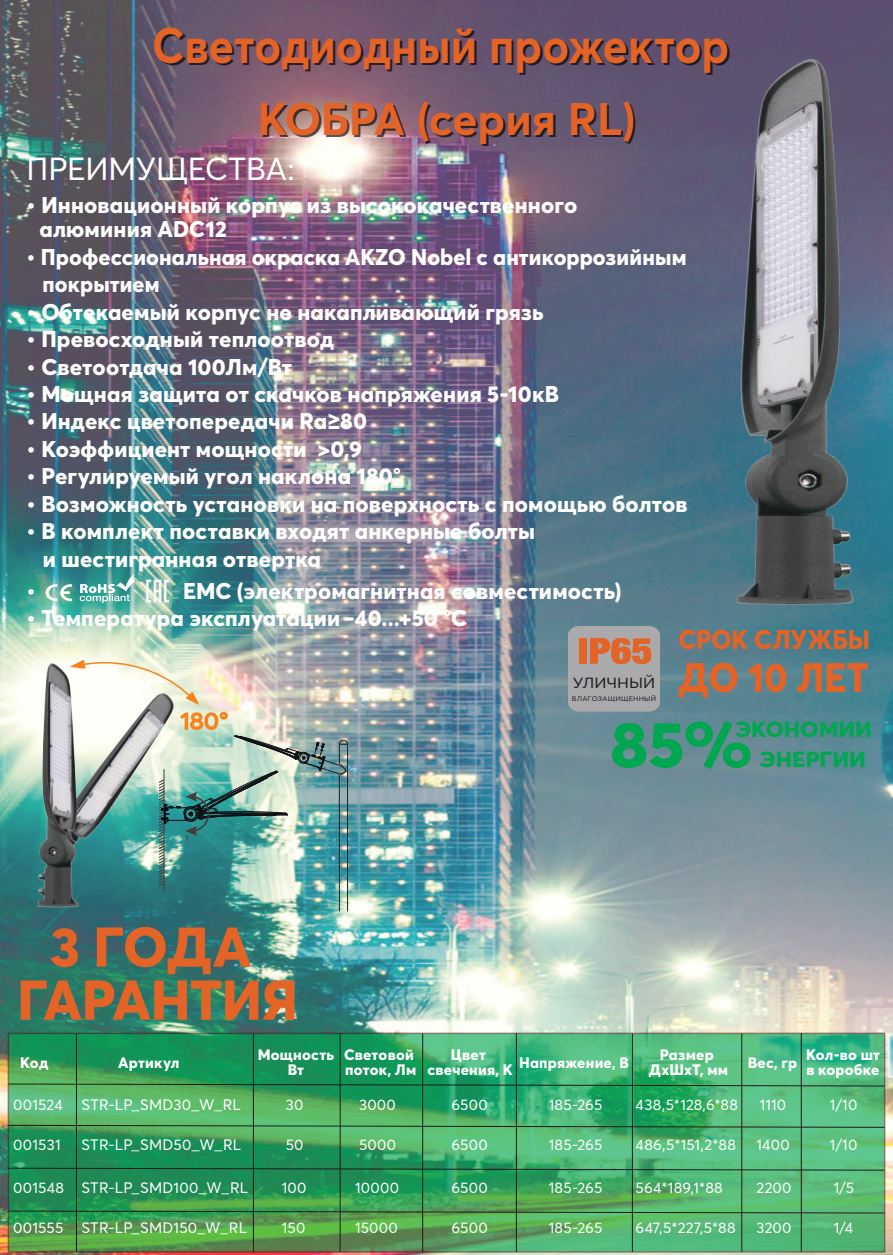
<style>
.page{position:relative;width:893px;height:1255px;background:#fff}
.page>*{position:absolute;margin:0;border:0;box-sizing:border-box;transform-origin:0 0}
.t1{font:800 63.9px "Averta CY";color:#00a650;scale:1.07 1}
.t2{font:800 55.2px/53.1px "Averta CY";letter-spacing:-.015em;color:#e46326;text-align:center}
.t3{font:700 49.5px "Averta CY";color:#e46326;scale:.91 1}
.t4{font:700 45px "Averta CY";letter-spacing:-.01em;color:#e46326}
.t5{font:800 40.65px "Averta CY";letter-spacing:-.005em;color:#e46326;scale:.93 1}
.t6{font:31.5px "Averta CY";letter-spacing:-.005em;color:#fff}
.t7{font:800 26.85px "Averta CY";color:#e46326;scale:.93 1}
.t8{font:22.95px "Averta CY";color:#f8831e;scale:1.05 1}
.t9{font:800 22.5px/27.5px "Averta CY";letter-spacing:.005em;color:#fff}
.t10{font:800 21.6px "Averta CY";letter-spacing:-.005em;color:#00a650;scale:1.07 1}
.t11{font:15px "Averta CY";letter-spacing:.015em;color:#fff}
.t12{font:800 15px/15.5px "Averta CY";letter-spacing:.015em;color:#fff;text-align:center}
.t13{font:14.55px "Averta CY";color:#241f1f;scale:1.14 1}
.t14{font:6.45px "Averta CY";letter-spacing:.025em;color:#241f1f;scale:1.14 1}
</style>
<div class="page">
<img style="left:0;top:0;width:893px;height:1254px">
<img style="left:723px;top:54px;width:137px;height:552px">
<svg style="left:70px;top:659px;width:129px;height:46px"></svg>
<img style="left:28px;top:661px;width:145px;height:254px">
<svg style="left:568px;top:626px;width:92px;height:85px;background:#b29d95"></svg>
<svg style="left:8px;top:1032px;width:877px;height:220px;background:#42a967"></svg>
<hr style="left:76px;top:1033px;width:1px;height:218px;background:#1f1b1a">
<hr style="left:253px;top:1033px;width:1px;height:218px;background:#1f1b1a">
<hr style="left:340px;top:1032px;width:1px;height:219px;background:#1f1b1a">
<svg style="left:8px;top:1083px;width:877px;height:3px;background:#2f7c4d"></svg>
<svg style="left:8px;top:1124px;width:877px;height:3px;background:#458c58"></svg>
<hr style="left:516px;top:1032px;width:1px;height:219px;background:#1f1b1a">
<hr style="left:422px;top:1033px;width:1px;height:218px;background:#1f1b1a">
<hr style="left:632px;top:1033px;width:1px;height:218px;background:#1f1b1a">
<svg style="left:80px;top:574px;width:55px;height:29px"></svg>
<svg style="left:46px;top:584px;width:26px;height:17px"></svg>
<svg style="left:146px;top:579px;width:23px;height:23px"></svg>
<hr style="left:801px;top:1032px;width:1px;height:219px;background:#1f1b1a">
<hr style="left:741px;top:1033px;width:1px;height:218px;background:#1f1b1a">
<svg style="left:8px;top:1167px;width:877px;height:3px;background:#2e7950"></svg>
<svg style="left:8px;top:1210px;width:877px;height:3px;background:#3b7b49"></svg>
<hr style="left:339px;top:774px;width:1px;height:137px;background:#241f1f">
<hr style="left:347px;top:744px;width:1px;height:167px;background:#241f1f">
<hr style="left:164px;top:769px;width:1px;height:122px;background:#433c3a">
<img style="left:158px;top:711px;width:190px;height:176px">
<h3 class="t3" style="left:152px;top:10px;width:636px">Светодиодный прожектор</h3>
<h3 class="t4" style="left:257px;top:87px;width:380px">КОБРА (серия RL)</h3>
<h3 class="t6" style="left:27px;top:147px;width:270px">ПРЕИМУЩЕСТВА:</h3>
<p class="t9" style="left:40px;top:192px;width:539px;line-height:24px;text-indent:-13px">• Инновационный корпус из высококачественного алюминия ADC12</p>
<p class="t9" style="left:42px;top:242px;width:646px;text-indent:-16px">• Профессиональная окраска AKZO Nobel с антикоррозийным покрытием</p>
<p class="t9" style="left:27px;top:297px;width:519px">• Обтекаемый корпус не накапливающий грязь</p>
<p class="t9" style="left:27px;top:324px;width:309px">• Превосходный теплоотвод</p>
<p class="t9" style="left:27px;top:352px;width:267px">• Светоотдача 100Лм/Вт</p>
<p class="t9" style="left:27px;top:379px;width:534px">• Мощная защита от скачков напряжения 5-10кВ</p>
<p class="t9" style="left:27px;top:406px;width:342px">• Индекс цветопередачи Ra≥80</p>
<p class="t9" style="left:27px;top:434px;width:337px">• Коэффициент мощности &gt;0,9</p>
<p class="t9" style="left:27px;top:461px;width:376px">• Регулируемый угол наклона 180°</p>
<p class="t9" style="left:27px;top:489px;width:663px">• Возможность установки на поверхность с помощью болтов</p>
<p class="t9" style="left:43px;top:516px;width:493px;text-indent:-16px">• В комплект поставки входят анкерные болты и шестигранная отвертка</p>
<p class="t9" style="left:27px;top:576px;width:11px">•</p>
<p class="t9" style="left:183px;top:576px;width:440px">ЕМС (электромагнитная совместимость)</p>
<p class="t9" style="left:27px;top:603px;width:442px">• Температура эксплуатации -40...+50 °С</p>
<p class="t7" style="left:679px;top:620px;width:207px">СРОК СЛУЖБЫ</p>
<h3 class="t5" style="left:679px;top:649px;width:206px">ДО 10 ЛЕТ</h3>
<p class="t8" style="left:181px;top:705px;width:47px">180°</p>
<p class="t13" style="left:573px;top:672px;width:74px">УЛИЧНЫЙ</p>
<p class="t14" style="left:572px;top:694px;width:75px">ВЛАГОЗАЩИЩЕННЫЙ</p>
<h1 class="t1" style="left:610px;top:699px;width:135px">85%</h1>
<p class="t10" style="left:735px;top:714px;width:129px">ЭКОНОМИИ</p>
<p class="t10" style="left:759px;top:744px;width:101px">ЭНЕРГИИ</p>
<h2 class="t2" style="left:17px;top:917px;width:282px">3 ГОДА<br>ГАРАНТИЯ</h2>
<p class="t12" style="left:20px;top:1054px;width:30px">Код</p>
<p class="t12" style="left:118px;top:1054px;width:63px">Артикул</p>
<p class="t12" style="left:258px;top:1045px;width:78px">Мощность<br>Вт</p>
<p class="t12" style="left:344px;top:1045px;width:74px;text-align:left">Световой поток, Лм</p>
<p class="t12" style="left:649px;top:1045px;width:81px">Размер<br>ДхШхТ, мм</p>
<p class="t12" style="left:748px;top:1054px;width:51px">Вес, гр</p>
<p class="t12" style="left:806px;top:1045px;width:75px;text-align:left">Кол-во шт в коробке</p>
<p class="t11" style="left:13px;top:1094px;width:229px">001524 STR-LP_SMD30_W_RL</p>
<p class="t11" style="left:286px;top:1093px;width:19px">30</p>
<p class="t11" style="left:359px;top:1093px;width:38px">3000</p>
<p class="t11" style="left:636px;top:1094px;width:104px">438,5*128,6*88</p>
<p class="t11" style="left:760px;top:1093px;width:28px">1110</p>
<p class="t11" style="left:13px;top:1134px;width:49px">001531</p>
<p class="t11" style="left:81px;top:1134px;width:161px">STR-LP_SMD50_W_RL</p>
<p class="t11" style="left:286px;top:1134px;width:19px">50</p>
<p class="t11" style="left:359px;top:1134px;width:39px">5000</p>
<p class="t11" style="left:636px;top:1134px;width:102px">486,5*151,2*88</p>
<p class="t11" style="left:757px;top:1134px;width:35px">1400</p>
<p class="t11" style="left:13px;top:1176px;width:53px">001548</p>
<p class="t11" style="left:13px;top:1217px;width:52px">001555</p>
<p class="t12" style="left:428px;top:1045px;width:87px">Цвет свечения, К</p>
<p class="t12" style="left:519px;top:1054px;width:111px">Напряжение, В</p>
<p class="t11" style="left:451px;top:1094px;width:38px">6500</p>
<p class="t11" style="left:549px;top:1094px;width:55px">185-265</p>
<p class="t11" style="left:830px;top:1094px;width:29px">1/10</p>
<p class="t11" style="left:830px;top:1134px;width:29px">1/10</p>
<p class="t11" style="left:834px;top:1176px;width:22px">1/5</p>
<p class="t11" style="left:834px;top:1217px;width:21px">1/4</p>
<p class="t11" style="left:451px;top:1134px;width:38px">6500</p>
<p class="t11" style="left:451px;top:1176px;width:38px">6500</p>
<p class="t11" style="left:451px;top:1217px;width:38px">6500</p>
<p class="t11" style="left:549px;top:1134px;width:55px">185-265</p>
<p class="t11" style="left:549px;top:1176px;width:55px">185-265</p>
<p class="t11" style="left:549px;top:1217px;width:55px">185-265</p>
<p class="t11" style="left:81px;top:1176px;width:168px">STR-LP_SMD100_W_RL</p>
<p class="t11" style="left:81px;top:1217px;width:167px">STR-LP_SMD150_W_RL</p>
<p class="t11" style="left:636px;top:1176px;width:89px">564*189,1*88</p>
<p class="t11" style="left:636px;top:1217px;width:102px">647,5*227,5*88</p>
<p class="t11" style="left:282px;top:1176px;width:26px">100</p>
<p class="t11" style="left:282px;top:1217px;width:25px">150</p>
<p class="t11" style="left:355px;top:1176px;width:46px">10000</p>
<p class="t11" style="left:355px;top:1217px;width:44px">15000</p>
<p class="t11" style="left:757px;top:1176px;width:36px">2200</p>
<p class="t11" style="left:757px;top:1217px;width:37px">3200</p>
</div>
